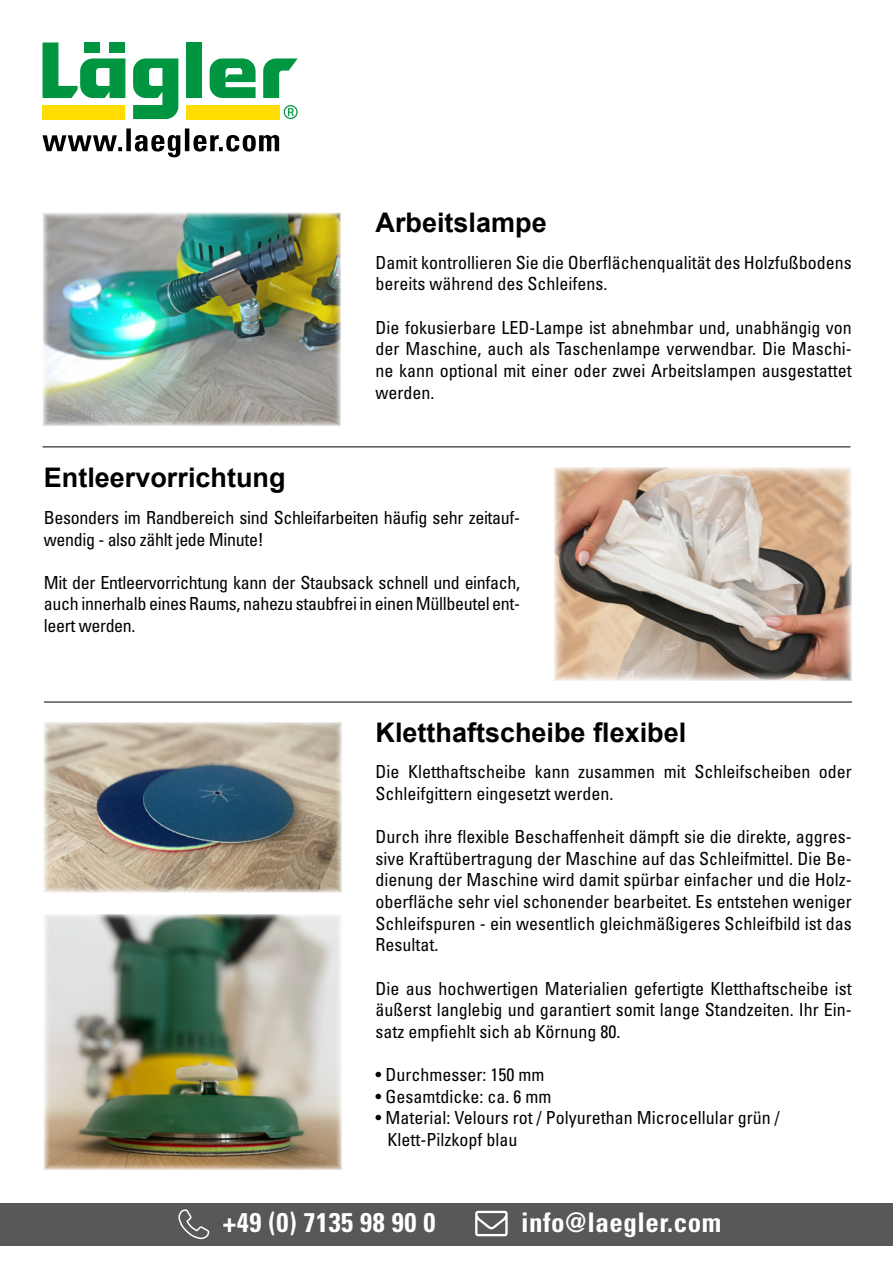
<style>
.page{position:relative;width:893px;height:1263px;background:#fff}
.page>*{position:absolute;margin:0;border:0;box-sizing:border-box;transform-origin:0 0}
.t1{font:700 27px "Arial";color:#000}
.t2{font:700 condensed 27px "Univers LT Std";letter-spacing:.02em;color:#fff}
.t3{font:condensed 18px/21.6px "Univers LT Pro";color:#020203;text-align:justify}
.t4{font:condensed 18px/21.6px "Univers LT Pro";letter-spacing:-.02em;color:#020203}
</style>
<div class="page">
<img style="left:554px;top:468px;width:298px;height:212px">
<img style="left:44px;top:722px;width:298px;height:170px">
<hr style="left:43px;top:446px;width:807px;height:1px;background:#000">
<hr style="left:44px;top:702px;width:808px;height:1px;background:#000">
<img style="left:44px;top:914px;width:298px;height:255px">
<img style="left:43px;top:213px;width:297px;height:212px">
<div style="left:0;top:1203px;width:893px;height:43px;background:#595858"></div>
<svg style="left:178px;top:1209px;width:32px;height:31px"></svg>
<svg style="left:475px;top:1211px;width:33px;height:25px"></svg>
<div style="left:43px;top:105px;width:82px;height:14px;background:#fd0"></div>
<div style="left:186px;top:105px;width:93px;height:14px;background:#fd0"></div>
<svg style="left:263px;top:58px;width:35px;height:40px"></svg>
<svg style="left:210px;top:58px;width:46px;height:40px"></svg>
<div style="left:186px;top:43px;width:16px;height:55px;background:#009641"></div>
<svg style="left:133px;top:58px;width:45px;height:61px"></svg>
<svg style="left:43px;top:43px;width:82px;height:55px"></svg>
<svg style="left:284px;top:105px;width:14px;height:14px"></svg>
<svg style="left:43px;top:128px;width:236px;height:29px"></svg>
<h1 class="t1" style="left:376px;top:204px;width:173px">Arbeitslampe</h1>
<p class="t3" style="left:376px;top:251px;width:478px">Damit kontrollieren Sie die Oberflächenqualität des Holzfußbodens bereits während des Schleifens.</p>
<p class="t3" style="left:376px;top:316px;width:478px">Die fokusierbare LED-Lampe ist abnehmbar und, unabhängig von der Maschine, auch als Taschenlampe verwendbar. Die Maschi&shy;ne kann optional mit einer oder zwei Arbeitslampen ausgestattet werden.</p>
<h1 class="t1" style="left:44px;top:459px;width:243px">Entleervorrichtung</h1>
<p class="t4" style="left:44px;top:507px;width:478px">Besonders im Randbereich sind Schleifarbeiten häufig sehr zeitauf&shy;wendig - also zählt jede Minute!</p>
<p class="t3" style="left:44px;top:571px;width:478px">Mit der Entleervorrichtung kann der Staubsack schnell und einfach, auch innerhalb eines Raums, nahezu staubfrei in einen Müllbeutel ent&shy;leert werden.</p>
<h1 class="t1" style="left:376px;top:713px;width:312px">Kletthaftscheibe flexibel</h1>
<p class="t3" style="left:376px;top:761px;width:478px">Die Kletthaftscheibe kann zusammen mit Schleifscheiben oder<br>Schleifgittern eingesetzt werden.</p>
<p class="t3" style="left:376px;top:826px;width:478px">Durch ihre flexible Beschaffenheit dämpft sie die direkte, aggres&shy;sive Kraftübertragung der Maschine auf das Schleifmittel. Die Be&shy;dienung der Maschine wird damit spürbar einfacher und die Holz&shy;oberfläche sehr viel schonender bearbeitet. Es entstehen weniger Schleifspuren - ein wesentlich gleichmäßigeres Schleifbild ist das Resultat.</p>
<p class="t3" style="left:376px;top:977px;width:478px">Die aus hochwertigen Materialien gefertigte Kletthaftscheibe ist äußerst langlebig und garantiert somit lange Standzeiten. Ihr Ein&shy;satz empfiehlt sich ab Körnung 80.</p>
<p class="t3" style="left:376px;top:1063px;width:170px">• Durchmesser: 150 mm</p>
<p class="t3" style="left:376px;top:1085px;width:177px">• Gesamtdicke: ca. 6 mm</p>
<p class="t3" style="left:388px;top:1107px;width:394px;text-indent:-12px">• Material: Velours rot / Polyurethan Microcellular grün /<br>Klett-Pilzkopf blau</p>
<h1 class="t2" style="left:223px;top:1206px;width:214px">+49 (0) 7135 98 90 0</h1>
<h1 class="t2" style="left:521px;top:1206px;width:202px">info@laegler.com</h1>
</div>
